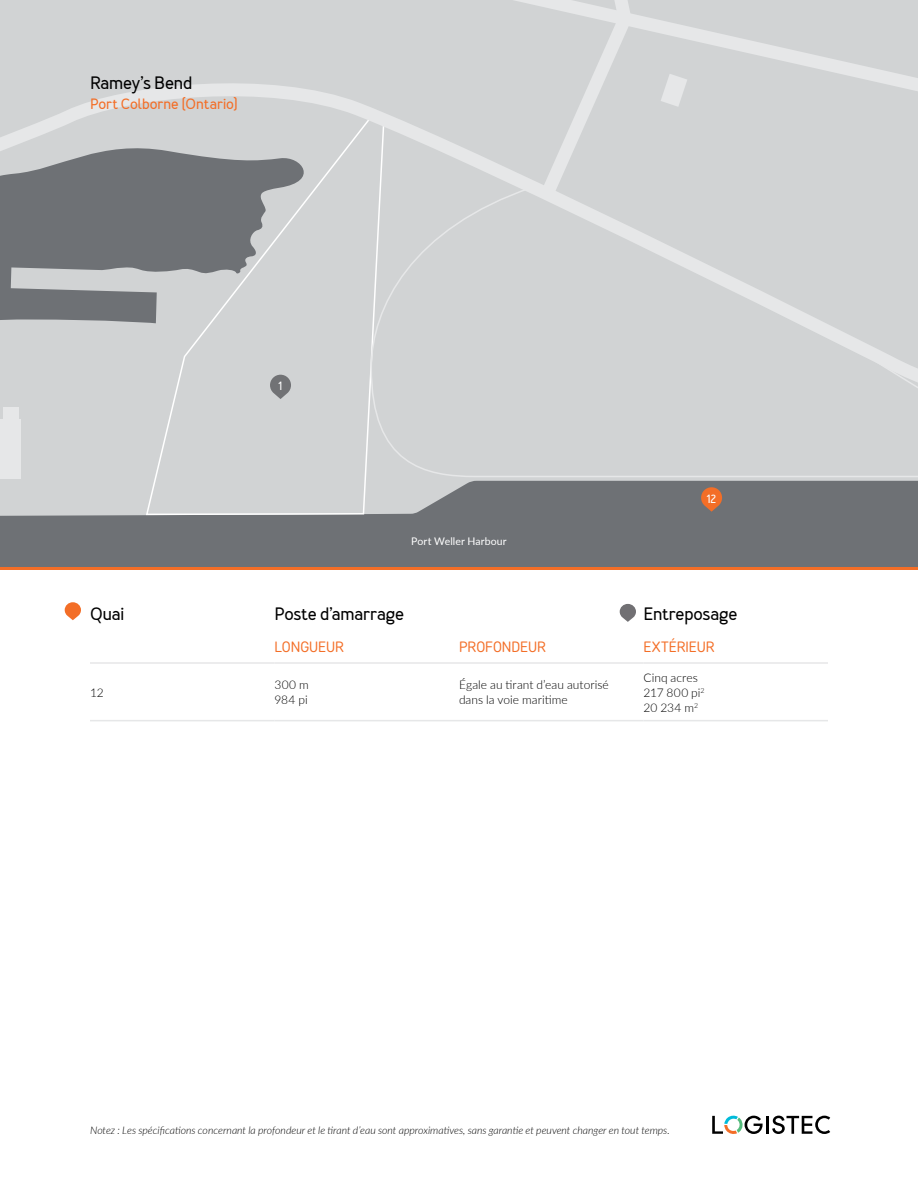
<style>
.page{position:relative;width:918px;height:1188px;background:#fff}
.page>*{position:absolute;margin:0;border:0;box-sizing:border-box;transform-origin:0 0}
.t1{font:700 18px "Merlo";letter-spacing:-.01em;color:#000}
.t2{font:15px "Core Sans DS35";letter-spacing:-.005em;color:#f36e27}
.t3{font:700 15px "Merlo";color:#f36e27}
.t4{font:300 12px/15px "Lato";letter-spacing:.005em;color:#000}
.t5{font:700 12px "Merlo";color:#fff}
.t6{font:italic 300 10.5px "Lato";color:#000}
.t7{font:10.5px "Lato";letter-spacing:.01em;color:#fff}
</style>
<div class="page">
<div style="left:0;top:0;width:918px;height:568px;background:#6e7175"></div>
<svg style="left:0;top:426px;width:918px;height:90px"></svg>
<div style="left:145px;top:426px;width:240px;height:90px;background:#d1d3d4"></div>
<div style="left:0;top:430px;width:21px;height:49px;background:#e6e7e8"></div>
<div style="left:0;top:419px;width:21px;height:49px;background:#e6e7e8"></div>
<div style="left:0;top:0;width:371px;height:73px;background:#d1d3d4"></div>
<svg style="left:0;top:73px;width:371px;height:353px"></svg>
<div style="left:371px;top:0;width:547px;height:478px;background:#d1d3d4"></div>
<svg style="left:701px;top:487px;width:21px;height:25px"></svg>
<svg style="left:270px;top:375px;width:21px;height:24px"></svg>
<hr style="left:90px;top:662px;width:184px;height:2px;background:#e6e7e8">
<hr style="left:274px;top:662px;width:185px;height:2px;background:#e6e7e8">
<hr style="left:459px;top:662px;width:185px;height:2px;background:#e6e7e8">
<hr style="left:644px;top:662px;width:184px;height:2px;background:#e6e7e8">
<hr style="left:90px;top:720px;width:184px;height:1px;background:#e6e7e8">
<hr style="left:274px;top:720px;width:185px;height:1px;background:#e6e7e8">
<hr style="left:459px;top:720px;width:185px;height:1px;background:#e6e7e8">
<hr style="left:644px;top:720px;width:184px;height:1px;background:#e6e7e8">
<svg style="left:65px;top:602px;width:16px;height:18px"></svg>
<svg style="left:620px;top:604px;width:16px;height:18px"></svg>
<hr style="left:766px;top:1116px;width:3px;height:18px;background:#000">
<svg style="left:772px;top:1116px;width:58px;height:18px"></svg>
<svg style="left:712px;top:1116px;width:51px;height:18px"></svg>
<hr style="left:0;top:567px;width:918px;height:3px;background:#f36e27">
<h1 class="t1" style="left:90px;top:72px;width:104px">Ramey’s Bend</h1>
<h2 class="t3" style="left:90px;top:95px;width:150px">Port Colborne (Ontario)</h2>
<p class="t5" style="left:279px;top:379px;width:5px">1</p>
<p class="t7" style="left:411px;top:533px;width:97px">Port Weller Harbour</p>
<p class="t5" style="left:707px;top:491px;width:11px">12</p>
<h1 class="t1" style="left:90px;top:603px;width:36px">Quai</h1>
<h1 class="t1" style="left:274px;top:603px;width:131px">Poste d’amarrage</h1>
<h1 class="t1" style="left:644px;top:603px;width:95px">Entreposage</h1>
<h2 class="t2" style="left:274px;top:637px;width:71px">LONGUEUR</h2>
<h2 class="t2" style="left:459px;top:637px;width:88px">PROFONDEUR</h2>
<h2 class="t2" style="left:644px;top:637px;width:73px">EXTÉRIEUR</h2>
<p class="t4" style="left:90px;top:684px;width:15px">12</p>
<p class="t4" style="left:274px;top:677px;width:36px">300 m<br>984 pi</p>
<p class="t4" style="left:459px;top:677px;width:151px">Égale au tirant d’eau autorisé dans la voie maritime</p>
<p class="t4" style="left:644px;top:669px;width:63px">Cinq acres<br>217 800 pi<sup>2<br></sup>20 234 m<sup>2</sup></p>
<p class="t6" style="left:90px;top:1123px;width:581px">Notez : Les spécifications concernant la profondeur et le tirant d’eau sont approximatives, sans garantie et peuvent changer en tout temps.</p>
</div>
